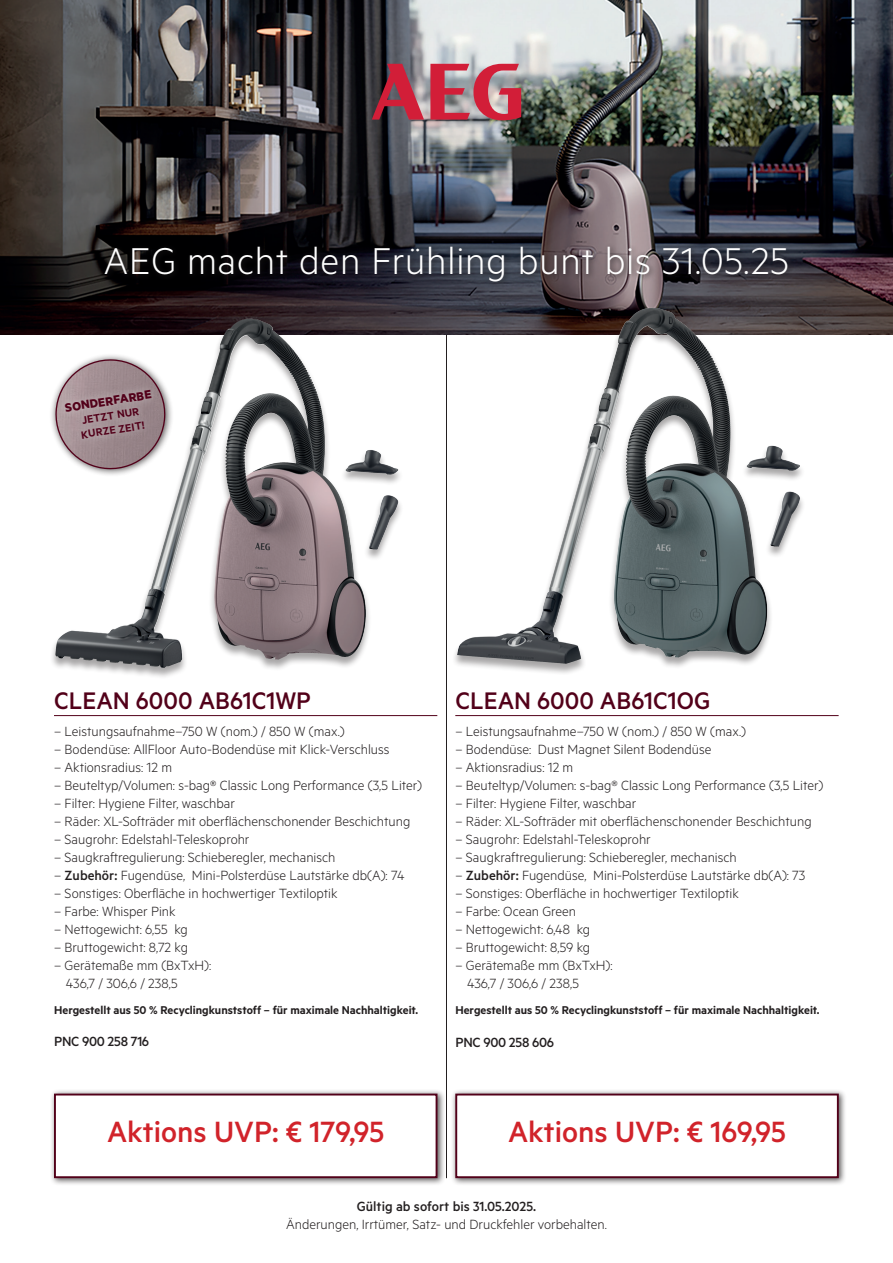
<style>
.page{position:relative;width:893px;height:1263px;background:#fff}
.page>*{position:absolute;margin:0;border:0;box-sizing:border-box;transform-origin:0 0}
.t1{font:300 42px "Metric";letter-spacing:.02em;color:#fff}
.t2{font:500 33px "Metric";color:#d1232a}
.t3{font:500 27px "Metric";color:#520019}
.t4{font:300 15px/18px "Metric";color:#231f20}
.t5{font:500 15px "Metric";letter-spacing:-.01em;color:#231f20}
.t6{font:700 13.5px "Metric";color:#520019}
.t7{font:600 12.75px "Metric";color:#231f20}
.t8{font:600 12px/14.4px "Metric";color:#520019}
.s1{font-weight:500}
</style>
<div class="page">
<hr style="left:446px;top:270px;width:1px;height:908px;background:#231f20">
<img style="left:0;top:0;width:893px;height:335px">
<svg style="left:372px;top:64px;width:52px;height:56px;background:#8f4250"></svg>
<svg style="left:430px;top:64px;width:91px;height:56px;background:#bf6472"></svg>
<div style="left:101px;top:242px;width:694px;height:47px;background:#231f20;opacity:.75"></div>
<div style="left:50px;top:318px;width:354px;height:362px;background:#231f20;opacity:.4"></div>
<img style="left:202px;top:320px;width:39px;height:86px">
<div style="left:451px;top:308px;width:355px;height:367px;background:#231f20;opacity:.4"></div>
<img style="left:607px;top:308px;width:47px;height:77px">
<div style="left:49px;top:1089px;width:396px;height:97px;background:#231f20;opacity:.75"></div>
<div style="left:55px;top:1094px;width:382px;height:83px;background:#fff"></div>
<div style="left:54px;top:1093px;width:383px;height:85px;border:2px solid #520019"></div>
<div style="left:451px;top:1089px;width:396px;height:97px;background:#231f20;opacity:.75"></div>
<div style="left:456px;top:1094px;width:382px;height:83px;background:#fff"></div>
<div style="left:455px;top:1093px;width:384px;height:85px;border:2px solid #520019"></div>
<hr style="left:54px;top:715px;width:383px;height:1px;background:#520019">
<hr style="left:455px;top:715px;width:384px;height:1px;background:#520019">
<div style="left:49px;top:353px;width:125px;height:124px;background:#231f20;opacity:.75"></div>
<svg style="left:53px;top:357px;width:115px;height:113px"></svg>
<div style="left:57px;top:382px;width:103px;height:65px;background:#fff;opacity:.45"></div>
<h1 class="t1" style="left:104px;top:236px;width:687px">AEG macht den Frühling bunt bis 31.05.25</h1>
<p class="t6" style="left:64px;top:400px;width:88px;rotate:-9deg">SONDERFARBE</p>
<p class="t8" style="left:78px;top:413px;width:65px;rotate:-9deg">JETZT NUR<br>KURZE ZEIT!</p>
<h3 class="t3" style="left:54px;top:685px;width:258px">CLEAN 6000 AB61C1WP</h3>
<p class="t4" style="left:54px;top:721px;width:292px">– Leistungsaufnahme–750 W (nom.) / 850 W (max.)</p>
<p class="t4" style="left:54px;top:739px;width:337px">– Bodendüse: AllFloor Auto-Bodendüse mit Klick-Verschluss</p>
<p class="t4" style="left:54px;top:757px;width:119px">– Aktionsradius: 12 m</p>
<p class="t4" style="left:54px;top:775px;width:369px">– Beuteltyp/Volumen: s-bag® Classic Long Performance (3,5 Liter)</p>
<p class="t4" style="left:54px;top:793px;width:182px">– Filter: Hygiene Filter, waschbar</p>
<p class="t4" style="left:54px;top:811px;width:358px">– Räder: XL-Softräder mit oberflächenschonender Beschichtung</p>
<p class="t4" style="left:54px;top:829px;width:197px">– Saugrohr: Edelstahl-Teleskoprohr</p>
<p class="t4" style="left:54px;top:847px;width:283px">– Saugkraftregulierung: Schieberegler, mechanisch</p>
<p class="t4" style="left:54px;top:865px;width:352px">– <span class="s1">Zubehör:</span> Fugendüse, Mini-Polsterdüse Lautstärke db(A): 74</p>
<p class="t4" style="left:54px;top:883px;width:285px">– Sonstiges: Oberfläche in hochwertiger Textiloptik</p>
<p class="t4" style="left:54px;top:901px;width:123px">– Farbe: Whisper Pink</p>
<p class="t4" style="left:54px;top:919px;width:135px">– Nettogewicht: 6,55 kg</p>
<p class="t4" style="left:54px;top:937px;width:135px">– Bruttogewicht: 8,72 kg</p>
<p class="t4" style="left:66px;top:955px;width:147px;text-indent:-12px">– Gerätemaße mm (BxTxH):<br>436,7 / 306,6 / 238,5</p>
<p class="t7" style="left:54px;top:1002px;width:366px">Hergestellt aus 50 % Recyclingkunststoff – für maximale Nachhaltigkeit.</p>
<p class="t5" style="left:54px;top:1033px;width:97px">PNC 900 258 716</p>
<h3 class="t3" style="left:455px;top:685px;width:256px">CLEAN 6000 AB61C1OG</h3>
<p class="t4" style="left:455px;top:721px;width:292px">– Leistungsaufnahme–750 W (nom.) / 850 W (max.)</p>
<p class="t4" style="left:455px;top:739px;width:258px">– Bodendüse: Dust Magnet Silent Bodendüse</p>
<p class="t4" style="left:455px;top:757px;width:119px">– Aktionsradius: 12 m</p>
<p class="t4" style="left:455px;top:775px;width:369px">– Beuteltyp/Volumen: s-bag® Classic Long Performance (3,5 Liter)</p>
<p class="t4" style="left:455px;top:793px;width:182px">– Filter: Hygiene Filter, waschbar</p>
<p class="t4" style="left:455px;top:811px;width:358px">– Räder: XL-Softräder mit oberflächenschonender Beschichtung</p>
<p class="t4" style="left:455px;top:829px;width:197px">– Saugrohr: Edelstahl-Teleskoprohr</p>
<p class="t4" style="left:455px;top:847px;width:283px">– Saugkraftregulierung: Schieberegler, mechanisch</p>
<p class="t4" style="left:455px;top:865px;width:351px">– <span class="s1">Zubehör:</span> Fugendüse, Mini-Polsterdüse Lautstärke db(A): 73</p>
<p class="t4" style="left:455px;top:883px;width:285px">– Sonstiges: Oberfläche in hochwertiger Textiloptik</p>
<p class="t4" style="left:455px;top:901px;width:122px">– Farbe: Ocean Green</p>
<p class="t4" style="left:455px;top:919px;width:136px">– Nettogewicht: 6,48 kg</p>
<p class="t4" style="left:455px;top:937px;width:136px">– Bruttogewicht: 8,59 kg</p>
<p class="t4" style="left:467px;top:955px;width:147px;text-indent:-12px">– Gerätemaße mm (BxTxH):<br>436,7 / 306,6 / 238,5</p>
<p class="t7" style="left:455px;top:1002px;width:366px">Hergestellt aus 50 % Recyclingkunststoff – für maximale Nachhaltigkeit.</p>
<p class="t5" style="left:455px;top:1033px;width:100px">PNC 900 258 606</p>
<h2 class="t2" style="left:107px;top:1113px;width:279px">Aktions UVP: € 179,95</h2>
<h2 class="t2" style="left:508px;top:1113px;width:280px">Aktions UVP: € 169,95</h2>
<p class="t5" style="left:357px;top:1198px;width:181px">Gültig ab sofort bis 31.05.2025.</p>
<p class="t4" style="left:286px;top:1215px;width:322px">Änderungen, Irrtümer, Satz- und Druckfehler vorbehalten.</p>
</div>
